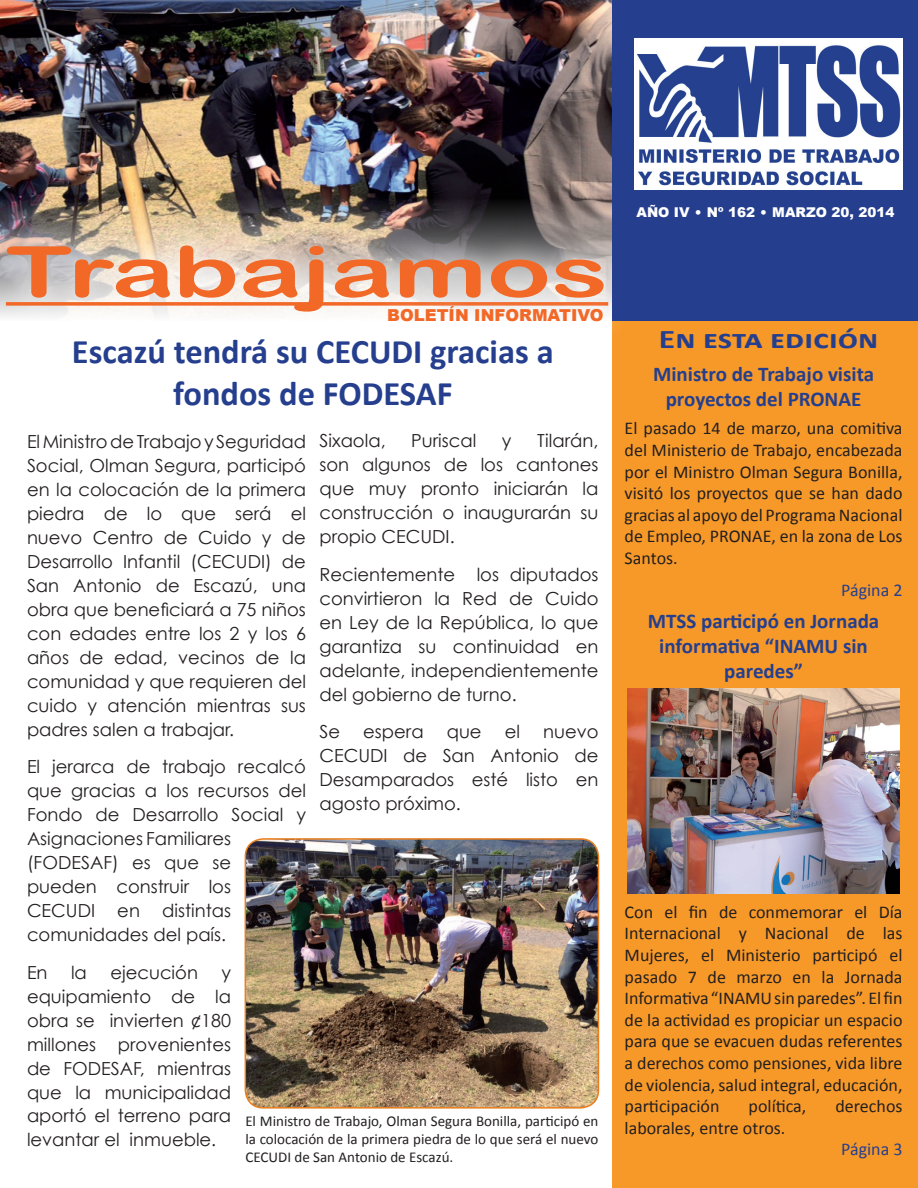
<style>
.page{position:relative;width:918px;height:1188px;background:#fff}
.page>*{position:absolute;margin:0;border:0;box-sizing:border-box;transform-origin:0 0}
.t1{font:70.5px "Arial Rounded MT Bold";color:#f26827;scale:1.5 1}
.t2{font:700 34.5px/41.4px "Calibri";color:#253f8e;text-align:center}
.t3{font:700 27px "Calibri";color:#253f8e;scale:1.25 1}
.t4{font:700 21px/25.2px "Calibri";color:#253f8e;text-align:center}
.t5{font:18px/24px "Century Gothic";color:#231f20;text-align:justify}
.t6{font:18px/21.6px "Calibri";color:#231f20;text-align:justify}
.t7{font:18px "Calibri";color:#253f8e}
.t8{font:900 16.5px "Arial";color:#f26827}
.t9{font:15px/18px "Calibri";color:#231f20;text-align:justify}
.t10{font:900 13.5px "Arial";color:#fff}
.s1{font-family:"Palatino";font-weight:400}
</style>
<div class="page">
<img style="left:0;top:1px;width:612px;height:220px">
<div style="left:612px;top:321px;width:306px;height:867px;background:#f79928"></div>
<img style="left:628px;top:689px;width:271px;height:204px">
<svg style="left:0;top:221px;width:616px;height:104px"></svg>
<svg style="left:6px;top:302px;width:373px;height:4px"></svg>
<div style="left:379px;top:296px;width:234px;height:35px;background:#fff;opacity:.5"></div>
<div style="left:612px;top:0;width:306px;height:321px;background:#253f8e"></div>
<img style="left:635px;top:39px;width:268px;height:151px">
<img style="left:245px;top:839px;width:353px;height:269px">
<div style="left:245px;top:838px;width:354px;height:271px;border:2px solid #ea7e1d;border-radius:18px"></div>
<h1 class="t1" style="left:6px;top:230px;width:403px">Trabajamos</h1>
<p class="t8" style="left:387px;top:303px;width:218px">BOLETÍN INFORMATIVO</p>
<h2 class="t2" style="left:72px;top:330px;width:483px">Escazú tendrá su CECUDI gracias a fondos de FODESAF</h2>
<p class="t5" style="left:320px;top:429px;width:280px;text-indent:218px">Tilarán, son algunos de los cantones que muy pronto iniciarán la construcción o inaugurarán su propio CECUDI.</p>
<p class="t5" style="left:320px;top:562px;width:281px">Recientemente los diputados convirtieron la Red de Cuido en Ley de la República, lo que garantiza su continuidad en adelante, independientemente del gobierno de turno.</p>
<p class="t5" style="left:320px;top:720px;width:22px">Se</p>
<p class="t5" style="left:363px;top:720px;width:62px">espera</p>
<p class="t5" style="left:447px;top:720px;width:36px">que</p>
<p class="t5" style="left:505px;top:720px;width:17px">el</p>
<p class="t5" style="left:320px;top:429px;width:68px">Sixaola,</p>
<p class="t5" style="left:411px;top:429px;width:67px">Puriscal</p>
<p class="t5" style="left:502px;top:429px;width:11px">y</p>
<p class="t5" style="left:27px;top:429px;width:281px">El Ministro de Trabajo y Seguridad Social, Olman Segura, participó en la colocación de la primera piedra de lo que será el nuevo Centro de Cuido y de Desarrollo Infantil (CECUDI) de San Antonio de Escazú, una obra que beneficiará a 75 niños con edades entre los 2 y los 6 años de edad, vecinos de la comunidad y que requieren del cuido y atención mientras sus padres salen a trabajar.</p>
<p class="t5" style="left:27px;top:754px;width:281px;text-align:left">El jerarca de trabajo recalcó que gracias a los recursos del<br>Fondo de Desarrollo Social y<br>Asignaciones Familiares (FODESAF) es que se<br>pueden construir los<br>CECUDI en distintas comunidades del país.</p>
<p class="t5" style="left:27px;top:960px;width:22px">En</p>
<p class="t5" style="left:71px;top:960px;width:17px">la</p>
<p class="t5" style="left:110px;top:960px;width:89px">ejecución</p>
<p class="t5" style="left:320px;top:720px;width:281px;text-indent:224px">nuevo CECUDI de San Antonio de Desamparados esté listo en agosto próximo.</p>
<p class="t5" style="left:27px;top:960px;width:206px;text-indent:194px">y equipamiento de la obra se invierten ¢180 millones provenientes de FODESAF, mientras que la municipalidad aportó el terreno para levantar el inmueble.</p>
<p class="t9" style="left:245px;top:1112px;width:355px">El Ministro de Trabajo, Olman Segura Bonilla, participó en la colocación de la primera piedra de lo que será el nuevo CECUDI de San Antonio de Escazú.</p>
<p class="t10" style="left:637px;top:202px;width:260px">AÑO IV <span class="s1">•</span> Nº 162 <span class="s1">•</span> MARZO 20, 2014</p>
<h3 class="t3" style="left:659px;top:322px;width:177px">En esta edición</h3>
<p class="t4" style="left:653px;top:360px;width:223px">Ministro de Trabajo visita proyectos del PRONAE</p>
<p class="t6" style="left:625px;top:417px;width:279px">El pasado 14 de marzo, una comitiva del Ministerio de Trabajo, encabezada por el Ministro Olman Segura Bonilla, visitó los proyectos que se han dado gracias al apoyo del Programa Nacional de Empleo, PRONAE, en la zona de Los Santos.</p>
<p class="t7" style="left:841px;top:579px;width:63px">Página 2</p>
<p class="t4" style="left:648px;top:607px;width:233px">MTSS participó en Jornada informativa “INAMU sin paredes”</p>
<p class="t6" style="left:625px;top:900px;width:279px">Con el fin de conmemorar el Día Internacional y Nacional de las Mujeres, el Ministerio participó el pasado 7 de marzo en la Jornada Informativa “INAMU sin paredes”. El fin de la actividad es propiciar un espacio para que se evacuen dudas referentes a derechos como pensiones, vida libre de violencia, salud integral, educación, participación</p>
<p class="t6" style="left:749px;top:1095px;width:59px">política,</p>
<p class="t6" style="left:836px;top:1095px;width:68px">derechos</p>
<p class="t6" style="left:625px;top:1116px;width:162px">laborales, entre otros.</p>
<p class="t7" style="left:841px;top:1138px;width:63px">Página 3</p>
</div>
